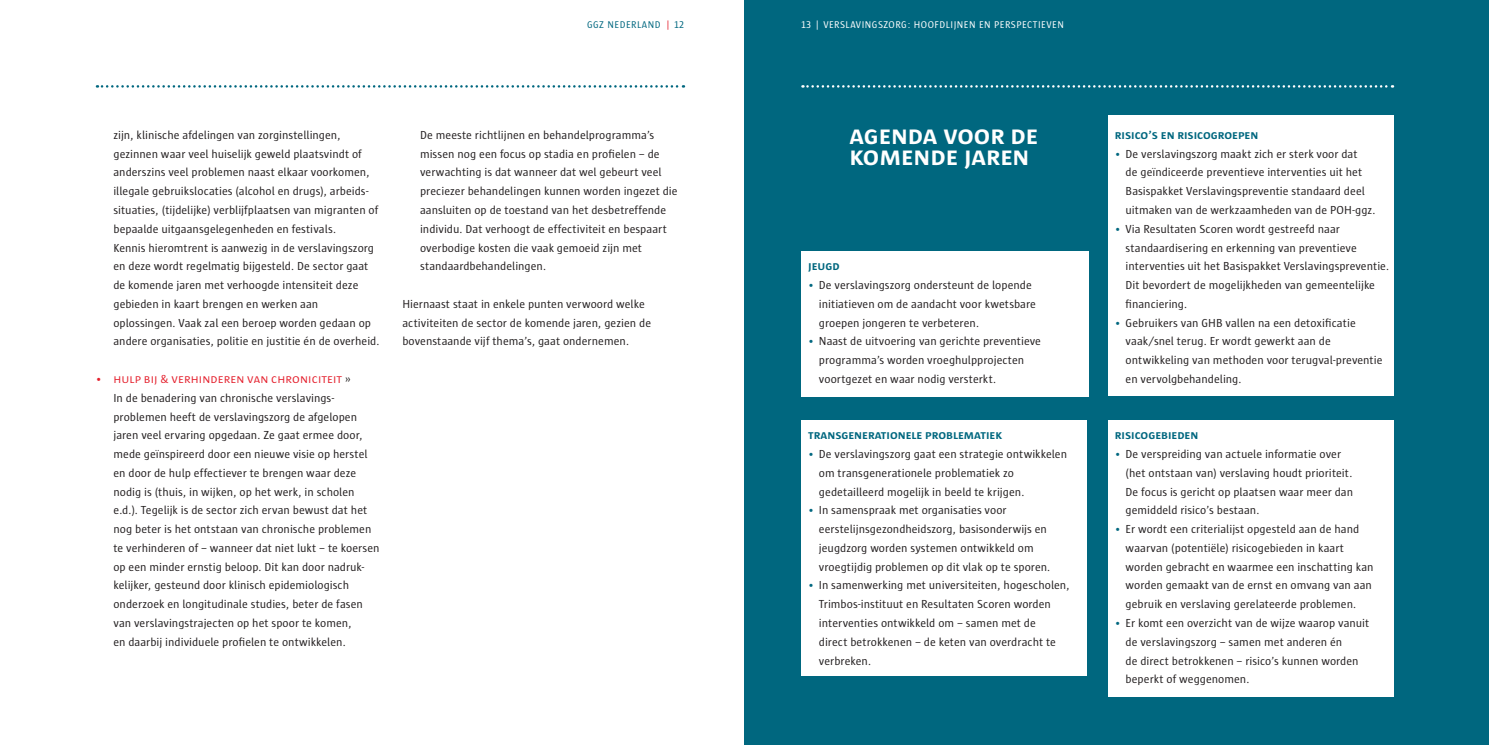
<style>
.page{position:relative;width:1489px;height:745px;background:#fff}
.page>*{position:absolute;margin:0;border:0;box-sizing:border-box;transform-origin:0 0}
.t1{font:700 25.25px/21px "Sun SC";color:#fff}
.t2{font:11.88px/18.8px "Sun";color:#231f20}
.t3{font:700 11.88px "Sun SC";color:#00677f}
.t4{font:11.88px "Sun SC";letter-spacing:.015em;color:#e41e2b}
.t5{font:10px "Sun SC";letter-spacing:.05em;color:#fff}
.t6{font:10px "Sun SC";letter-spacing:.05em;color:#00677f}
.s1{color:#e41e2b}
.s2{font-family:"Sun";color:#231f20}
.s3{font-family:"Sun SC";color:#00677f}
</style>
<div class="page">
<div style="left:744px;top:0;width:744px;height:744px;background:#00677f"></div>
<svg style="left:97px;top:85px;width:587px;height:3px"></svg>
<svg style="left:802px;top:85px;width:590px;height:3px"></svg>
<div style="left:801px;top:251px;width:287px;height:146px;background:#fff"></div>
<div style="left:801px;top:420px;width:285px;height:255px;background:#fff"></div>
<div style="left:1107px;top:116px;width:286px;height:279px;background:#fff"></div>
<div style="left:1107px;top:420px;width:286px;height:276px;background:#fff"></div>
<p class="t6" style="left:587px;top:19px;width:84px">GGZ NEDERLAND <span class="s1">|</span></p>
<p class="t2" style="left:113px;top:125px;width:268px">zijn, klinische afdelingen van zorginstellingen, gezinnen waar veel huiselijk geweld plaatsvindt of anderszins veel problemen naast elkaar voorkomen, illegale gebruikslocaties (alcohol en drugs), arbeids&shy;situaties, (tijdelijke) verblijfplaatsen van migranten of bepaalde uitgaansgelegenheden en festivals.<br>Kennis hieromtrent is aanwezig in de verslavingszorg en deze wordt regelmatig bijgesteld. De sector gaat de komende jaren met verhoogde intensiteit deze gebieden in kaart brengen en werken aan oplossingen. Vaak zal een beroep worden gedaan op andere organisaties, politie en justitie én de overheid.</p>
<p class="t4" style="left:96px;top:372px;width:257px">• HULP BIJ &amp; VERHINDEREN VAN CHRONICITEIT <span class="s2">»</span></p>
<p class="t2" style="left:113px;top:388px;width:268px">In de benadering van chronische verslavings&shy;problemen heeft de verslavingszorg de afgelopen jaren veel ervaring opgedaan. Ze gaat ermee door, mede geïnspireerd door een nieuwe visie op herstel en door de hulp effectiever te brengen waar deze nodig is (thuis, in wijken, op het werk, in scholen e.d.). Tegelijk is de sector zich ervan bewust dat het nog beter is het ontstaan van chronische problemen te verhinderen of – wanneer dat niet lukt – te koersen op een minder ernstig beloop. Dit kan door nadruk&shy;kelijker, gesteund door klinisch epidemiologisch onderzoek en longitudinale studies, beter de fasen van verslavingstrajecten op het spoor te komen,<br>en daarbij individuele profielen te ontwikkelen.</p>
<p class="t2" style="left:420px;top:125px;width:259px">De meeste richtlijnen en behandelprogramma’s missen nog een focus op stadia en profielen – de verwachting is dat wanneer dat wel gebeurt veel preciezer behandelingen kunnen worden ingezet die aansluiten op de toestand van het desbetreffende individu. Dat verhoogt de effectiviteit en bespaart overbodige kosten die vaak gemoeid zijn met standaardbehandelingen.</p>
<p class="t2" style="left:402px;top:294px;width:250px">Hiernaast staat in enkele punten verwoord welke activiteiten de sector de komende jaren, gezien de bovenstaande vijf thema’s, gaat ondernemen.</p>
<p class="t5" style="left:816px;top:19px;width:249px">| VERSLAVINGSZORG: HOOFDLIJNEN EN PERSPECTIEVEN</p>
<h1 class="t1" style="left:849px;top:125px;width:190px">agenda voor de komende jaren</h1>
<p class="t3" style="left:808px;top:259px;width:33px">jeugd</p>
<p class="t2" style="left:819px;top:275px;width:219px;text-indent:-11px"><span class="s3">•</span> De verslavingszorg ondersteunt de lopende initiatieven om de aandacht voor kwetsbare groepen jongeren te verbeteren.</p>
<p class="t2" style="left:819px;top:332px;width:224px;text-indent:-11px"><span class="s3">•</span> Naast de uitvoering van gerichte preventieve programma’s worden vroeghulpprojecten voortgezet en waar nodig versterkt.</p>
<p class="t3" style="left:808px;top:428px;width:195px">transgenerationele problematiek</p>
<p class="t2" style="left:819px;top:444px;width:250px;text-indent:-11px"><span class="s3">•</span> De verslavingszorg gaat een strategie ontwikkelen om transgenerationele problematiek zo gedetailleerd mogelijk in beeld te krijgen.</p>
<p class="t2" style="left:819px;top:500px;width:233px;text-indent:-11px"><span class="s3">•</span> In samenspraak met organisaties voor eerstelijnsgezondheidszorg, basisonderwijs en jeugdzorg worden systemen ontwikkeld om vroegtijdig problemen op dit vlak op te sporen.</p>
<p class="t2" style="left:819px;top:575px;width:252px;text-indent:-11px"><span class="s3">•</span> In samenwerking met universiteiten, hogescholen, Trimbos-instituut en Resultaten Scoren worden interventies ontwikkeld om – samen met de<br>direct betrokkenen – de keten van overdracht te verbreken.</p>
<p class="t3" style="left:1114px;top:128px;width:145px">risico’s en risicogroepen</p>
<p class="t2" style="left:1125px;top:144px;width:251px;text-indent:-11px"><span class="s3">•</span> De verslavingszorg maakt zich er sterk voor dat<br>de geïndiceerde preventieve interventies uit het Basispakket Verslavingspreventie standaard deel uitmaken van de werkzaamheden van de POH-ggz.</p>
<p class="t2" style="left:1125px;top:219px;width:265px;text-indent:-11px"><span class="s3">•</span> Via Resultaten Scoren wordt gestreefd naar standaardisering en erkenning van preventieve interventies uit het Basispakket Verslavingspreventie.<br>Dit bevordert de mogelijkheden van gemeentelijke financiering.</p>
<p class="t2" style="left:1125px;top:313px;width:258px;text-indent:-11px"><span class="s3">•</span> Gebruikers van GHB vallen na een detoxificatie vaak/snel terug. Er wordt gewerkt aan de ontwikkeling van methoden voor terugval-preventie en vervolgbehandeling.</p>
<p class="t3" style="left:1114px;top:428px;width:85px">risicogebieden</p>
<p class="t2" style="left:1125px;top:444px;width:229px;text-indent:-11px"><span class="s3">•</span> De verspreiding van actuele informatie over (het ontstaan van) verslaving houdt prioriteit.<br>De focus is gericht op plaatsen waar meer dan gemiddeld risico’s bestaan.</p>
<p class="t2" style="left:1125px;top:519px;width:249px;text-indent:-11px"><span class="s3">•</span> Er wordt een criterialijst opgesteld aan de hand waarvan (potentiële) risicogebieden in kaart worden gebracht en waarmee een inschatting kan worden gemaakt van de ernst en omvang van aan gebruik en verslaving gerelateerde problemen.</p>
<p class="t2" style="left:1125px;top:613px;width:245px;text-indent:-11px"><span class="s3">•</span> Er komt een overzicht van de wijze waarop vanuit de verslavingszorg – samen met anderen én<br>de direct betrokkenen – risico’s kunnen worden beperkt of weggenomen.</p>
</div>
